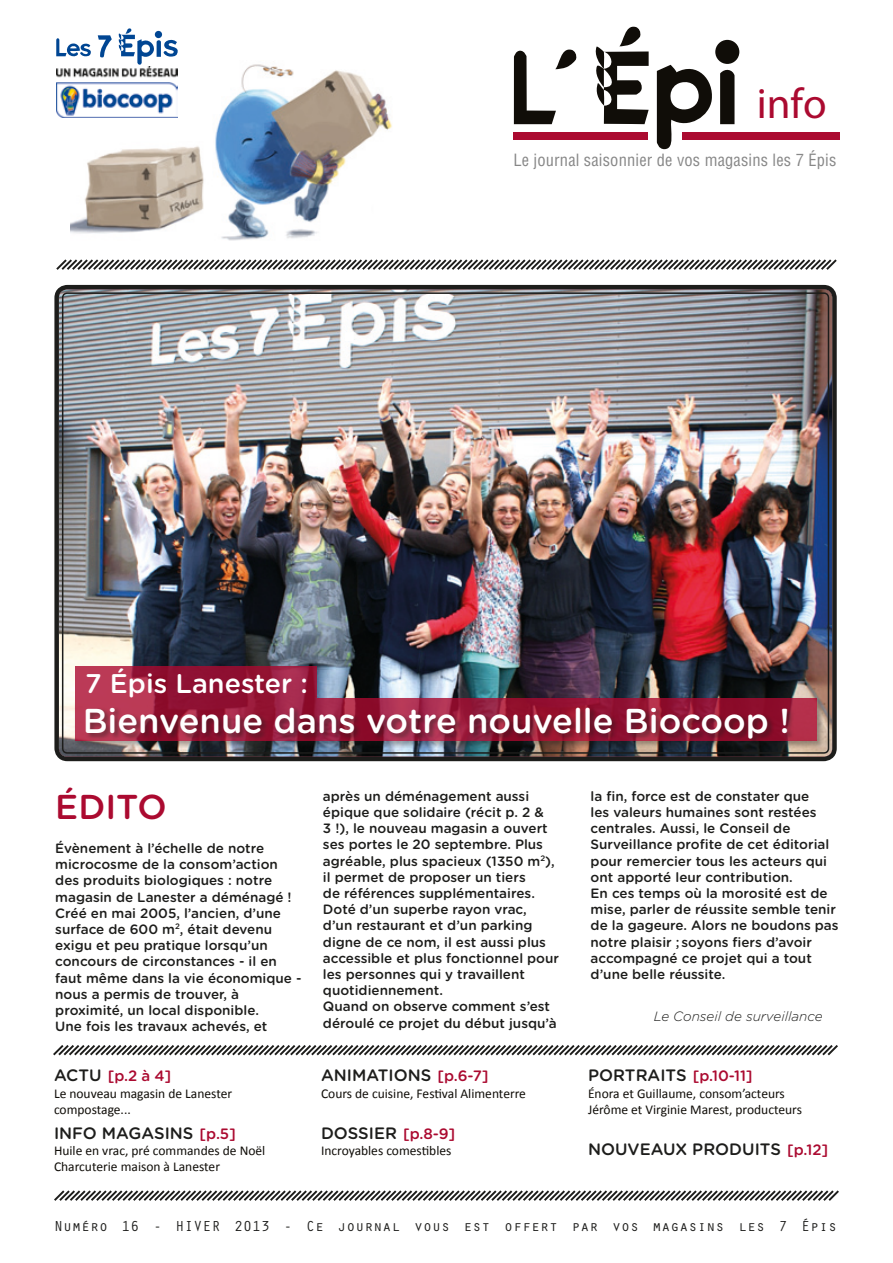
<style>
.page{position:relative;width:893px;height:1263px;background:#fff}
.page>*{position:absolute;margin:0;border:0;box-sizing:border-box;transform-origin:0 0}
.t1{font:42.9px "Myriad Pro";color:#ab0a30}
.t2{font:500 34.5px "Gotham Rounded";color:#fff}
.t3{font:500 34.5px "Gotham Rounded";color:#ab0a30}
.t4{font:500 27px "Gotham Rounded";color:#fff}
.t5{font:500 16.5px "Gotham Rounded";color:#1d1d1b}
.t6{font:condensed 16.5px "Helvetica LT Std";letter-spacing:.01em;color:#878787}
.t7{font:15px "Orator Std";color:#1d1d1b}
.t8{font:500 15px "Gotham Rounded";color:#ab0a30}
.t9{font:500 13.5px/16.2px "Gotham Rounded";color:#1d1d1b}
.t10{font:13.5px/16.2px "Calibri";color:#100d08}
.t11{font:italic 300 13.5px "Gotham Rounded";color:#1d1d1b}
.s1{font-size:16.5px;color:#1d1d1b}
.s2{font-size:15px;color:#ab0a30}
</style>
<div class="page">
<img style="left:70px;top:64px;width:322px;height:177px">
<img style="left:59px;top:290px;width:773px;height:466px">
<div style="left:54px;top:285px;width:783px;height:476px;border:4px solid #1d1d1b;border-radius:11px"></div>
<div style="left:62px;top:292px;width:767px;height:462px;border:2px solid #1d1d1b;border-radius:5px"></div>
<svg style="left:54px;top:1190px;width:785px;height:11px"></svg>
<svg style="left:53px;top:1045px;width:785px;height:11px"></svg>
<svg style="left:657px;top:64px;width:57px;height:85px"></svg>
<svg style="left:720px;top:69px;width:14px;height:55px"></svg>
<svg style="left:595px;top:26px;width:54px;height:98px"></svg>
<div style="left:715px;top:40px;width:24px;height:24px;background:#100d08;border-radius:50%"></div>
<div style="left:513px;top:133px;width:135px;height:7px;background:#ab0a30"></div>
<svg style="left:514px;top:49px;width:63px;height:75px"></svg>
<div style="left:682px;top:133px;width:157px;height:7px;background:#ab0a30"></div>
<img style="left:56px;top:76px;width:122px;height:41px">
<svg style="left:56px;top:35px;width:133px;height:41px"></svg>
<svg style="left:98px;top:35px;width:14px;height:22px"></svg>
<svg style="left:118px;top:28px;width:60px;height:37px"></svg>
<div style="left:155px;top:31px;width:7px;height:7px;background:#004693;border-radius:50%"></div>
<svg style="left:56px;top:38px;width:35px;height:19px"></svg>
<svg style="left:56px;top:259px;width:781px;height:11px"></svg>
<div style="left:73px;top:696px;width:751px;height:52px;background:#1d1d1b;opacity:.48"></div>
<svg style="left:75px;top:698px;width:741px;height:43px;background:#a0203f"></svg>
<svg style="left:75px;top:666px;width:242px;height:33px;background:#9e1f3f"></svg>
<div style="left:85px;top:705px;width:709px;height:41px;background:#1d1d1b;opacity:.48"></div>
<h1 class="t1" style="left:757px;top:77px;width:71px">info</h1>
<p class="t4" style="left:85px;top:664px;width:224px">7 Épis Lanester :</p>
<p class="t6" style="left:513px;top:150px;width:324px">Le journal saisonnier de vos magasins les 7 Épis</p>
<p class="t2" style="left:83px;top:696px;width:709px">Bienvenue dans votre nouvelle Biocoop !</p>
<p class="t3" style="left:55px;top:782px;width:113px">ÉDITO</p>
<p class="t9" style="left:55px;top:839px;width:248px">Évènement à l’échelle de notre microcosme de la consom’action des produits biologiques : notre magasin de Lanester a déménagé !<br>Créé en mai 2005, l’ancien, d’une surface de 600 m<sup>2</sup>, était devenu exigu et peu pratique lorsqu’un concours de circonstances - il en faut même dans la vie économique - nous a permis de trouver, à proximité, un local disponible.</p>
<p class="t9" style="left:55px;top:1018px;width:214px">Une fois les travaux achevés, et</p>
<p class="t8" style="left:54px;top:1065px;width:119px"><span class="s1">ACTU</span> [p.2 à 4]</p>
<p class="t10" style="left:54px;top:1085px;width:180px">Le nouveau magasin de Lanester compostage...</p>
<p class="t5" style="left:54px;top:1121px;width:183px">INFO MAGASINS <span class="s2">[p.5]</span></p>
<p class="t10" style="left:54px;top:1142px;width:213px">Huile en vrac, pré commandes de Noël<br>Charcuterie maison à Lanester</p>
<p class="t9" style="left:323px;top:787px;width:238px">après un déménagement aussi épique que solidaire (récit p. 2 &amp;<br>3 !), le nouveau magasin a ouvert ses portes le 20 septembre. Plus agréable, plus spacieux (1350 m<sup>2</sup>), il permet de proposer un tiers<br>de références supplémentaires.<br>Doté d’un superbe rayon vrac, d’un restaurant et d’un parking digne de ce nom, il est aussi plus accessible et plus fonctionnel pour les personnes qui y travaillent quotidiennement.<br>Quand on observe comment s’est déroulé ce projet du début jusqu’à</p>
<p class="t9" style="left:591px;top:787px;width:240px">la fin, force est de constater que les valeurs humaines sont restées centrales. Aussi, le Conseil de Surveillance profite de cet éditorial pour remercier tous les acteurs qui ont apporté leur contribution.</p>
<p class="t9" style="left:591px;top:884px;width:249px">En ces temps où la morosité est de mise, parler de réussite semble tenir de la gageure. Alors ne boudons pas notre plaisir ; soyons fiers d’avoir accompagné ce projet qui a tout d’une belle réussite.</p>
<p class="t11" style="left:654px;top:1007px;width:170px">Le Conseil de surveillance</p>
<p class="t5" style="left:321px;top:1064px;width:169px">ANIMATIONS <span class="s2">[p.6-7]</span></p>
<p class="t10" style="left:321px;top:1085px;width:206px">Cours de cuisine, Festival Alimenterre</p>
<p class="t5" style="left:321px;top:1121px;width:136px">DOSSIER <span class="s2">[p.8-9]</span></p>
<p class="t10" style="left:321px;top:1142px;width:132px">Incroyables comestibles</p>
<p class="t5" style="left:588px;top:1064px;width:166px">PORTRAITS <span class="s2">[p.10-11]</span></p>
<p class="t10" style="left:588px;top:1085px;width:198px">Énora et Guillaume, consom’acteurs</p>
<p class="t10" style="left:588px;top:1101px;width:215px">Jérôme et Virginie Marest, producteurs</p>
<p class="t5" style="left:588px;top:1137px;width:242px">NOUVEAUX PRODUITS <span class="s2">[p.12]</span></p>
<p class="t7" style="left:54px;top:1215px;width:784px">Numéro 16 - HIVER 2013 - Ce journal vous est offert par vos magasins les 7 Épis</p>
</div>
